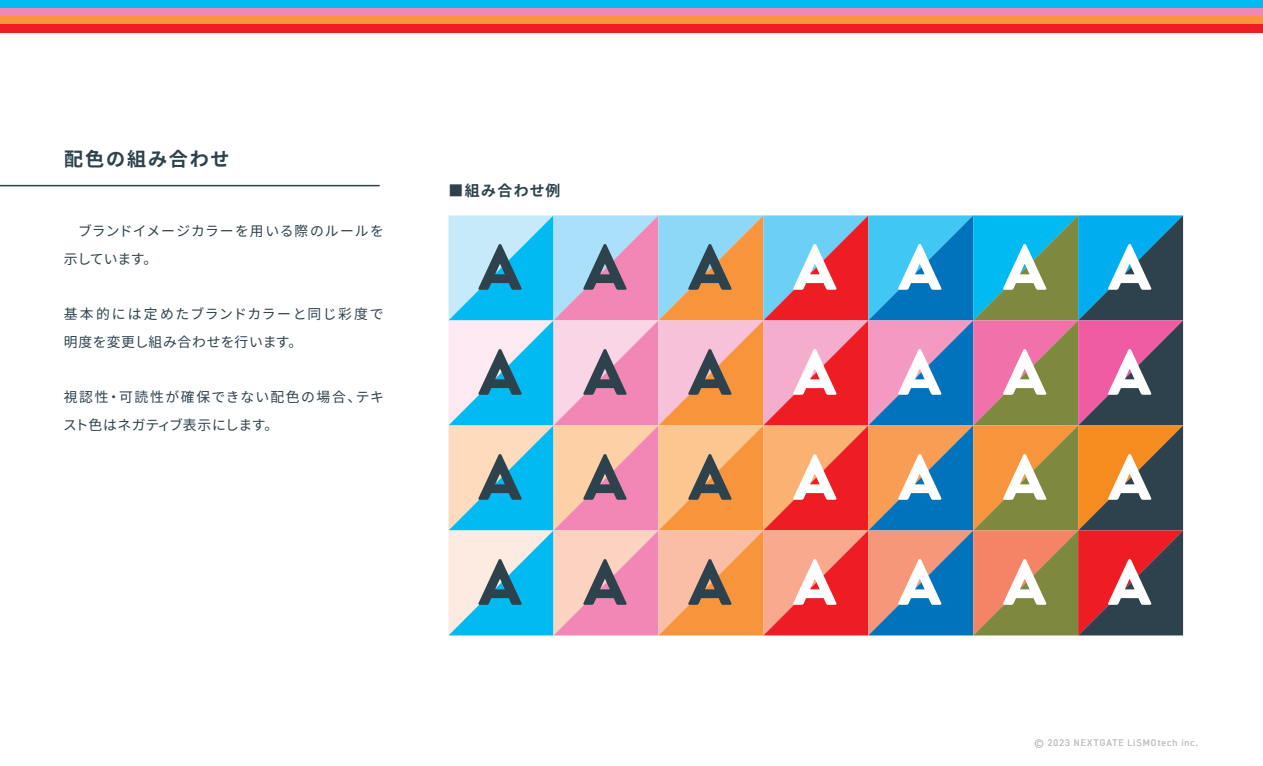
<style>
.page{position:relative;width:1263px;height:766px;background:#fff}
.page>*{position:absolute;margin:0;border:0;box-sizing:border-box;transform-origin:0 0}
.t1{font:900 64.2px/105px "Brandon Grotesque";letter-spacing:.97em;color:#fff;text-align:justify}
.t2{font:700 19.2px "Source Han Sans JP";letter-spacing:.1em;color:#2d424d}
.t3{font:700 14.85px "Source Han Sans JP";letter-spacing:.08em;color:#2d424d}
.t4{font:13.8px/27.6px "Source Han Sans JP";letter-spacing:.06em;color:#2d424d}
.t5{font:9.6px "DIN2014";letter-spacing:.1em;color:#c1c2c4}
.s1{color:#2d424d}
</style>
<div class="page">
<hr style="left:0;top:185px;width:380px;height:1px;background:#2d424d">
<svg style="left:448px;top:215px;width:735px;height:420px;background:#ac9696"></svg>
<div style="left:0;top:0;width:1263px;height:8px;background:#00baf1"></div>
<div style="left:0;top:8px;width:1263px;height:8px;background:#f287b6"></div>
<div style="left:0;top:16px;width:1263px;height:8px;background:#f7943c"></div>
<div style="left:0;top:24px;width:1263px;height:8px;background:#ee1d23"></div>
<h2 class="t2" style="left:64px;top:148px;width:167px">配色の組み合わせ</h2>
<p class="t4" style="left:64px;top:217px;width:322px;text-indent:14px">ブランドイメージカラーを用いる際のルールを示しています。</p>
<p class="t4" style="left:64px;top:300px;width:321px">基本的には定めたブランドカラーと同じ彩度で明度を変更し組み合わせを行います。</p>
<p class="t4" style="left:63px;top:383px;width:322px">視認性・可読性が確保できない配色の場合、テキスト色はネガティブ表示にします。</p>
<p class="t3" style="left:448px;top:182px;width:113px">■組み合わせ例</p>
<h1 class="t1" style="left:479px;top:216px;width:674px"><span class="s1">AAA</span>AAAA <span class="s1">AAA</span>AAAA <span class="s1">AAA</span>AAAA <span class="s1">AAA</span>AAAA</h1>
<p class="t5" style="left:1034px;top:736px;width:165px">© 2023 NEXTGATE LiSMOtech inc.</p>
</div>
